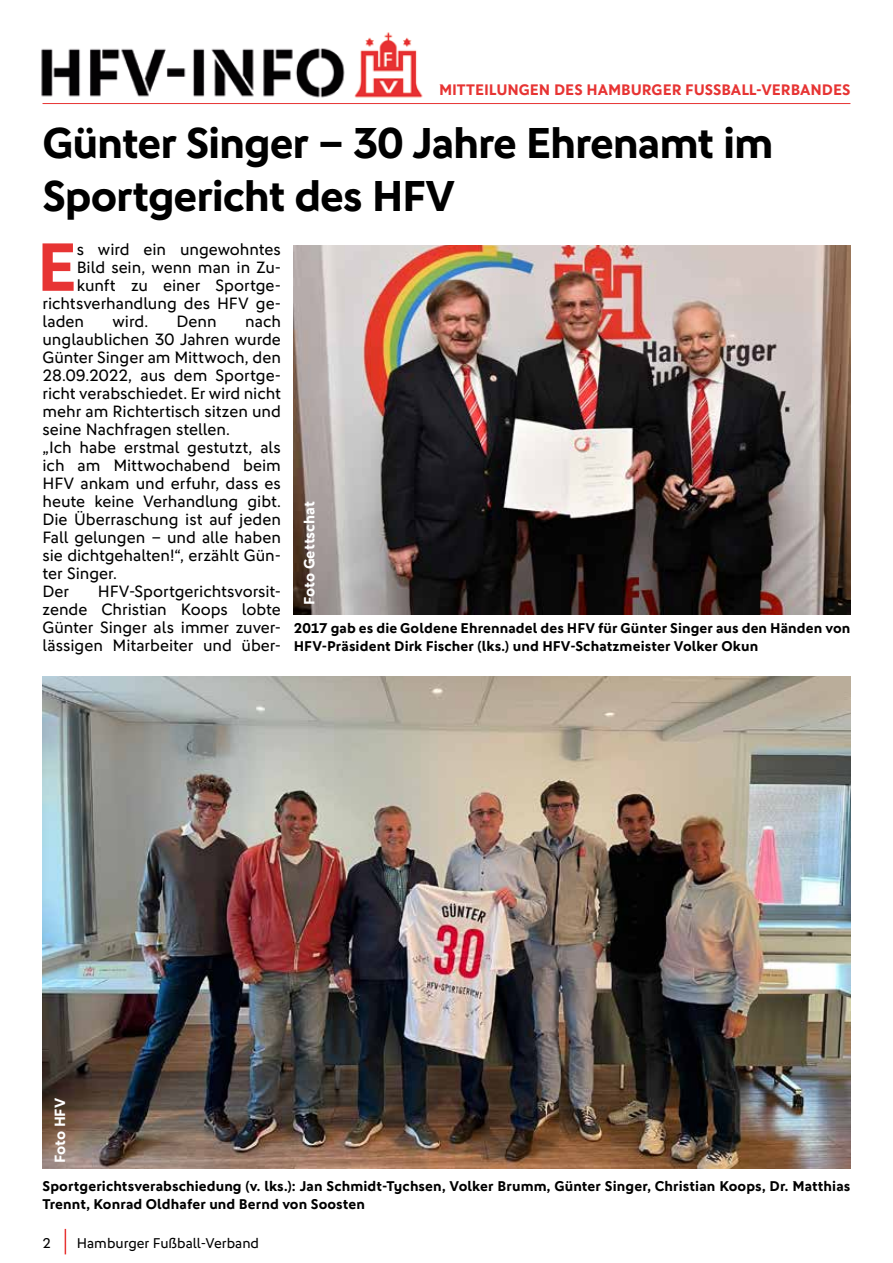
<style>
.page{position:relative;width:893px;height:1263px;background:#fff}
.page>*{position:absolute;margin:0;border:0;box-sizing:border-box;transform-origin:0 0}
.t1{font:700 68.7px "DFB Sans";color:#e73433}
.t2{font:700 43.5px/52.2px "DFB Sans";letter-spacing:-.025em;color:#000}
.t3{font:16.5px/18px "DFB Sans";color:#000}
.t4{font:700 15.3px "DFB Sans";color:#e73433}
.t5{font:700 15px "DFB Sans";letter-spacing:-.005em;color:#fff}
.t6{font:700 14.25px/18px "DFB Sans";letter-spacing:.01em;color:#000}
.t7{font:14.25px "DFB Sans";color:#000}
</style>
<div class="page">
<svg style="left:65px;top:1229px;width:1px;height:25px"></svg>
<img style="left:41px;top:32px;width:382px;height:66px">
<hr style="left:43px;top:103px;width:807px;height:1px;background:#e73433">
<img style="left:294px;top:245px;width:556px;height:370px">
<img style="left:43px;top:676px;width:807px;height:493px">
<p class="t4" style="left:439px;top:80px;width:413px">MITTEILUNGEN DES HAMBURGER FUSSBALL-VERBANDES</p>
<h2 class="t2" style="left:43px;top:117px;width:733px">Günter Singer – 30 Jahre Ehrenamt im<br>Sportgericht des HFV</h2>
<h1 class="t1" style="left:37px;top:226px;width:42px">E</h1>
<p class="t3" style="left:77px;top:240px;width:206px">s wird ein ungewohntes</p>
<p class="t3" style="left:77px;top:258px;width:206px">Bild sein, wenn man in Zu-</p>
<p class="t3" style="left:77px;top:276px;width:206px">kunft zu einer Sportge-</p>
<p class="t3" style="left:43px;top:294px;width:240px">richtsverhandlung des HFV ge-</p>
<p class="t3" style="left:43px;top:312px;width:43px">laden</p>
<p class="t3" style="left:113px;top:312px;width:37px">wird.</p>
<p class="t3" style="left:177px;top:312px;width:42px">Denn</p>
<p class="t3" style="left:43px;top:312px;width:240px;text-indent:203px">nach unglaublichen 30 Jahren wurde<br>Günter Singer am Mittwoch, den<br>28.09.2022, aus dem Sportge&shy;richt verabschiedet. Er wird nicht mehr am Richtertisch sitzen und seine Nachfragen stellen.<br>„Ich habe erstmal gestutzt, als ich am Mittwochabend beim<br>HFV ankam und erfuhr, dass es heute keine Verhandlung gibt.<br>Die Überraschung ist auf jeden<br>Fall gelungen – und alle haben sie dichtgehalten!“, erzählt Gün&shy;ter Singer.<br>Der</p>
<p class="t5" style="left:300px;top:605px;width:105px;rotate:-90deg">Foto Gettschat</p>
<p class="t3" style="left:43px;top:582px;width:240px;text-align:justify;text-indent:55px">HFV-Sportgerichtsvorsit&shy;zende Christian Koops lobte Günter Singer als immer zuver&shy;lässigen Mitarbeiter und über-</p>
<p class="t6" style="left:294px;top:619px;width:558px">2017 gab es die Goldene Ehrennadel des HFV für Günter Singer aus den Händen von<br>HFV-Präsident Dirk Fischer (lks.) und HFV-Schatzmeister Volker Okun</p>
<p class="t5" style="left:51px;top:1163px;width:67px;rotate:-90deg">Foto HFV</p>
<p class="t6" style="left:43px;top:1177px;width:809px">Sportgerichtsverabschiedung (v. lks.): Jan Schmidt-Tychsen, Volker Brumm, Günter Singer, Christian Koops, Dr. Matthias<br>Trennt, Konrad Oldhafer und Bernd von Soosten</p>
<p class="t7" style="left:43px;top:1235px;width:10px">2</p>
<p class="t7" style="left:77px;top:1235px;width:184px">Hamburger Fußball-Verband</p>
</div>
